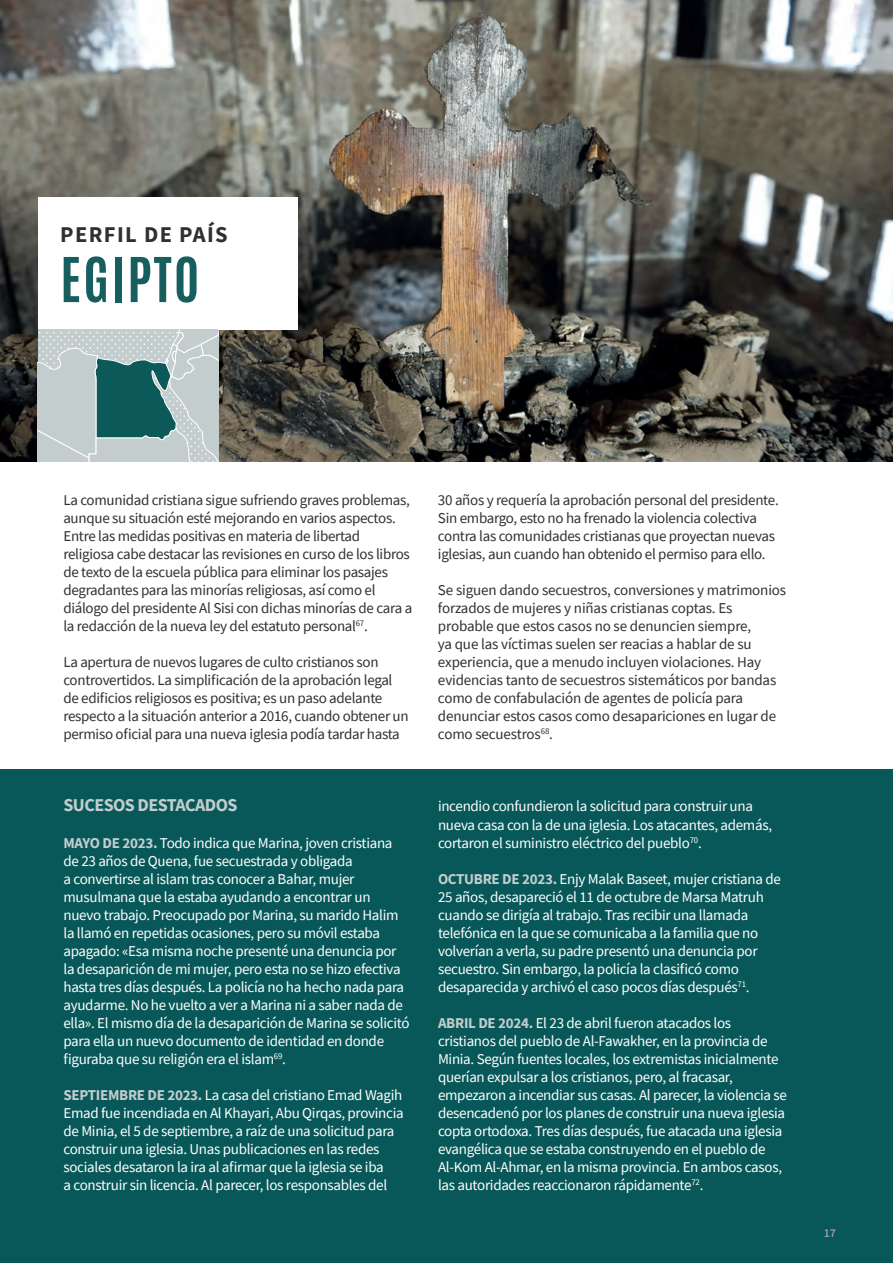
<style>
.page{position:relative;width:893px;height:1263px;background:#fff}
.page>*{position:absolute;margin:0;border:0;box-sizing:border-box;transform-origin:0 0}
.t1{font:700 52.5px "Antonio";letter-spacing:.04em;color:#175e5f}
.t2{font:700 22.5px "Source Sans Pro";letter-spacing:.06em;color:#312f30}
.t3{font:700 18px "Source Sans Pro";letter-spacing:-.03em;color:#c3cdce}
.t4{font:15px/18px "Source Sans Pro";letter-spacing:-.02em;color:#fff}
.t5{font:15px/18px "Source Sans Pro";letter-spacing:-.02em;color:#312f30}
.t6{font:600 12px "Source Sans Pro";color:#9d9fa2}
.s1{font-weight:700;color:#c3cdce}
</style>
<div class="page">
<div style="left:0;top:769px;width:892px;height:493px;background:#085859"></div>
<img style="left:0;top:0;width:892px;height:461px">
<div style="left:38px;top:197px;width:259px;height:132px;background:#fff"></div>
<svg style="left:38px;top:329px;width:181px;height:133px;background:#9eb6b6"></svg>
<h2 class="t2" style="left:60px;top:219px;width:169px">PERFIL DE PAÍS</h2>
<h1 class="t1" style="left:60px;top:240px;width:141px">EGIPTO</h1>
<p class="t5" style="left:63px;top:491px;width:350px">La comunidad cristiana sigue sufriendo graves problemas, aunque su situación esté mejorando en varios aspectos.<br>Entre las medidas positivas en materia de libertad religiosa cabe destacar las revisiones en curso de los libros de texto de la escuela pública para eliminar los pasajes degradantes para las minorías religiosas, así como el diálogo del presidente Al Sisi con dichas minorías de cara a la redacción de la nueva ley del estatuto personal<sup>67</sup>.</p>
<p class="t5" style="left:63px;top:653px;width:347px">La apertura de nuevos lugares de culto cristianos son controvertidos. La simplificación de la aprobación legal de edificios religiosos es positiva; es un paso adelante respecto a la situación anterior a 2016, cuando obtener un permiso oficial para una nueva iglesia podía tardar hasta</p>
<p class="t3" style="left:63px;top:793px;width:175px">SUCESOS DESTACADOS</p>
<p class="t4" style="left:63px;top:833px;width:347px"><span class="s1">MAYO DE 2023.</span> Todo indica que Marina, joven cristiana de 23 años de Quena, fue secuestrada y obligada<br>a convertirse al islam tras conocer a Bahar, mujer musulmana que la estaba ayudando a encontrar un nuevo trabajo. Preocupado por Marina, su marido Halim la llamó en repetidas ocasiones, pero su móvil estaba apagado: «Esa misma noche presenté una denuncia por la desaparición de mi mujer, pero esta no se hizo efectiva hasta tres días después. La policía no ha hecho nada para ayudarme. No he vuelto a ver a Marina ni a saber nada de ella». El mismo día de la desaparición de Marina se solicitó para ella un nuevo documento de identidad en donde figuraba que su religión era el islam<sup>69</sup>.</p>
<p class="t4" style="left:63px;top:1085px;width:341px"><span class="s1">SEPTIEMBRE DE 2023.</span> La casa del cristiano Emad Wagih Emad fue incendiada en Al Khayari, Abu Qirqas, provincia de Minia, el 5 de septiembre, a raíz de una solicitud para construir una iglesia. Unas publicaciones en las redes sociales desataron la ira al afirmar que la iglesia se iba<br>a construir sin licencia. Al parecer, los responsables del</p>
<p class="t5" style="left:438px;top:491px;width:342px">30 años y requería la aprobación personal del presidente.<br>Sin embargo, esto no ha frenado la violencia colectiva contra las comunidades cristianas que proyectan nuevas iglesias, aun cuando han obtenido el permiso para ello.</p>
<p class="t5" style="left:438px;top:581px;width:349px">Se siguen dando secuestros, conversiones y matrimonios forzados de mujeres y niñas cristianas coptas. Es probable que estos casos no se denuncien siempre,<br>ya que las víctimas suelen ser reacias a hablar de su experiencia, que a menudo incluyen violaciones. Hay evidencias tanto de secuestros sistemáticos por bandas como de confabulación de agentes de policía para denunciar estos casos como desapariciones en lugar de como secuestros<sup>68</sup>.</p>
<p class="t4" style="left:438px;top:797px;width:335px">incendio confundieron la solicitud para construir una nueva casa con la de una iglesia. Los atacantes, además, cortaron el suministro eléctrico del pueblo<sup>70</sup>.</p>
<p class="t4" style="left:438px;top:869px;width:344px"><span class="s1">OCTUBRE DE 2023.</span> Enjy Malak Baseet, mujer cristiana de 25 años, desapareció el 11 de octubre de Marsa Matruh cuando se dirigía al trabajo. Tras recibir una llamada telefónica en la que se comunicaba a la familia que no volverían a verla, su padre presentó una denuncia por secuestro. Sin embargo, la policía la clasificó como desaparecida y archivó el caso pocos días después<sup>71</sup>.</p>
<p class="t4" style="left:438px;top:1013px;width:350px"><span class="s1">ABRIL DE 2024.</span> El 23 de abril fueron atacados los cristianos del pueblo de Al-Fawakher, en la provincia de Minia. Según fuentes locales, los extremistas inicialmente querían expulsar a los cristianos, pero, al fracasar, empezaron a incendiar sus casas. Al parecer, la violencia se desencadenó por los planes de construir una nueva iglesia copta ortodoxa. Tres días después, fue atacada una iglesia evangélica que se estaba construyendo en el pueblo de Al-Kom Al-Ahmar, en la misma provincia. En ambos casos, las autoridades reaccionaron rápidamente<sup>72</sup>.</p>
<p class="t6" style="left:823px;top:1225px;width:14px">17</p>
</div>
